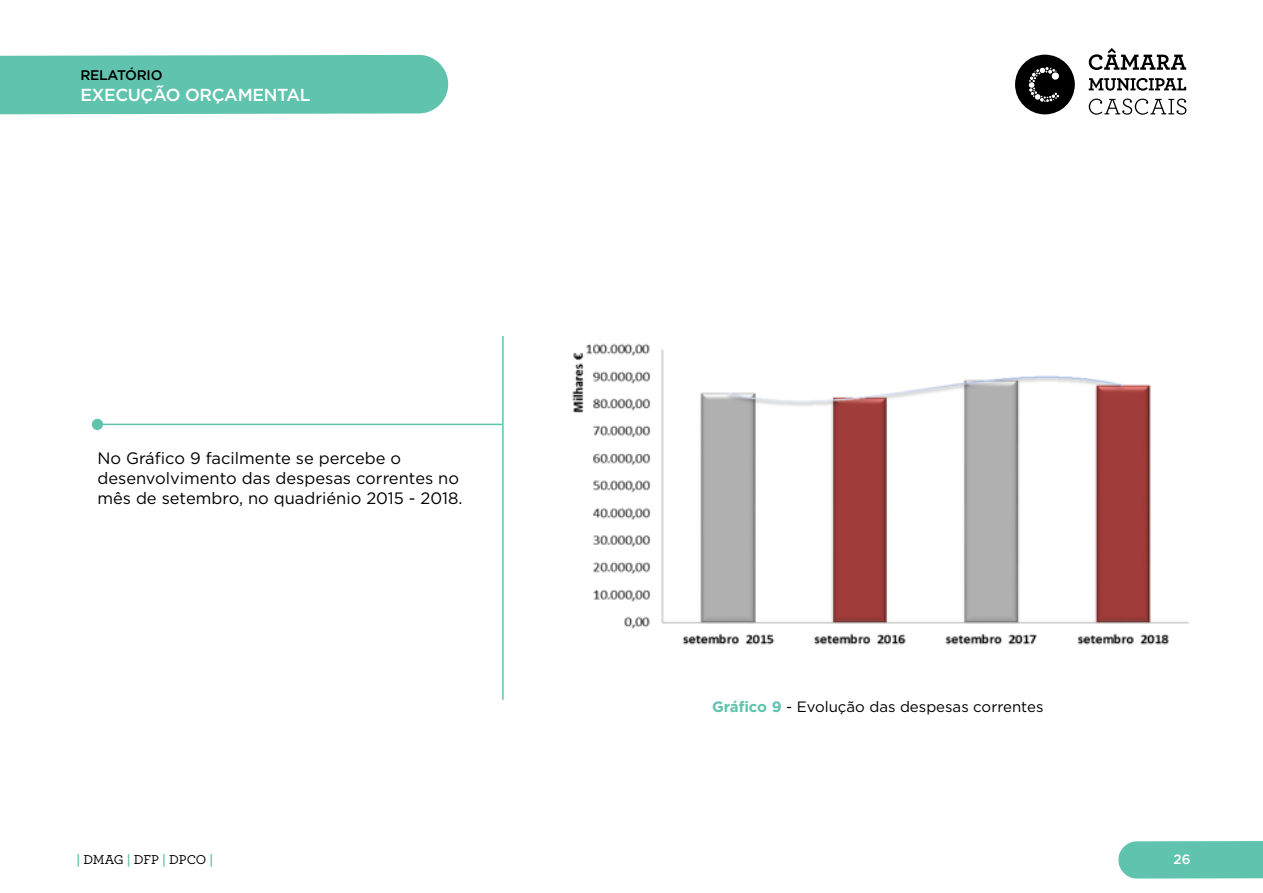
<style>
.page{position:relative;width:1263px;height:893px;background:#fff}
.page>*{position:absolute;margin:0;border:0;box-sizing:border-box;transform-origin:0 0}
.t1{font:500 17.4px "Gotham";letter-spacing:-.02em;color:#fff}
.t2{font:16.5px/19.8px "Gotham";color:#000}
.t3{font:15px "Gotham";color:#000}
.t4{font:500 13.95px "Gotham";letter-spacing:-.02em;color:#000}
.t5{font:500 13.5px "Archer";letter-spacing:-.005em;color:#000}
.t6{font:500 13.5px "Gotham";color:#fff}
.s1{font-weight:700;color:#60c3ad}
</style>
<div class="page">
<svg style="left:1118px;top:841px;width:145px;height:38px;background:#67c5b1"></svg>
<svg style="left:1089px;top:48px;width:97px;height:22px"></svg>
<svg style="left:1089px;top:99px;width:97px;height:16px"></svg>
<svg style="left:1089px;top:78px;width:97px;height:13px"></svg>
<svg style="left:1015px;top:55px;width:60px;height:59px"></svg>
<div style="left:0;top:55px;width:449px;height:60px;background:#60c3ad"></div>
<hr style="left:97px;top:424px;width:405px;height:1px;background:#60c3ad">
<div style="left:92px;top:419px;width:11px;height:11px;background:#60c3ad;border-radius:50%"></div>
<hr style="left:502px;top:336px;width:2px;height:364px;background:#60c3ad">
<img style="left:572px;top:343px;width:617px;height:302px">
<p class="t4" style="left:80px;top:66px;width:20px">RELAT</p>
<p class="t4" style="left:125px;top:66px;width:36px">ÓRIO</p>
<p class="t1" style="left:80px;top:83px;width:232px">EXECUÇÃO ORÇAMENTAL</p>
<p class="t2" style="left:97px;top:448px;width:366px">No Gráfico 9 facilmente se percebe o desenvolvimento das despesas correntes no mês de setembro, no quadriénio 2015 - 2018.</p>
<p class="t3" style="left:712px;top:697px;width:333px"><span class="s1">Gráfico 9</span> - Evolução das despesas correntes</p>
<p class="t5" style="left:77px;top:850px;width:138px"><span class="s1">|</span> DMAG <span class="s1">|</span> DFP <span class="s1">|</span> DPCO <span class="s1">|</span></p>
<p class="t6" style="left:1173px;top:850px;width:19px">26</p>
</div>
